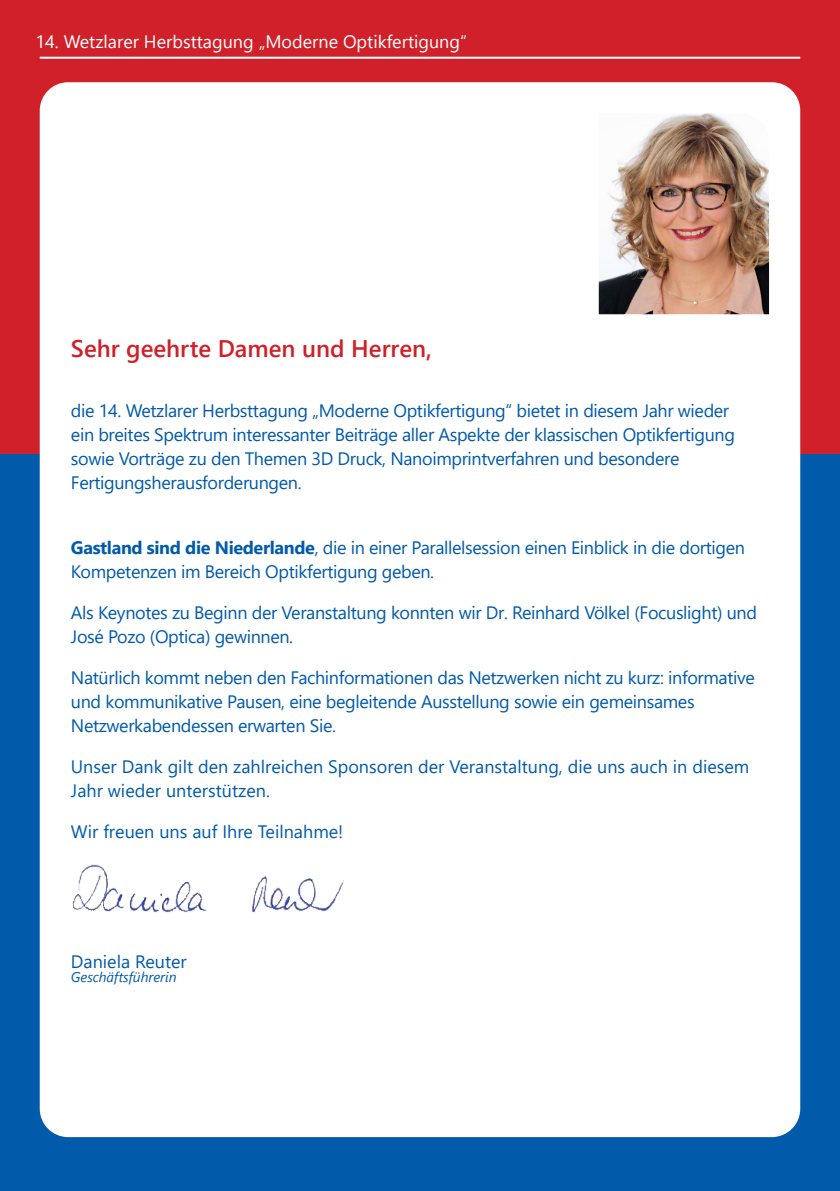
<style>
.page{position:relative;width:840px;height:1191px;background:#fff}
.page>*{position:absolute;margin:0;border:0;box-sizing:border-box;transform-origin:0 0}
.Fließtext{font:600 24px "Segoe UI";color:#d02029}
.Fließtext-2{font:18px/24px "Segoe UI";letter-spacing:-.02em;color:#015aaa}
.Fließtext-3{font:18px/24px "Segoe UI";color:#015aaa}
.t1{font:18px "Segoe UI";color:#fff}
.Fließtext-4{font:italic 14px "Segoe UI";color:#015aaa}
.s1{font-weight:700}
</style>
<div class="page">
<hr style="left:839px;top:454px;width:1px;height:737px;background:#015aaa">
<div style="left:0;top:454px;width:839px;height:737px;background:#015aaa"></div>
<div style="left:0;top:0;width:839px;height:454px;background:#d02029"></div>
<hr style="left:40px;top:57px;width:759px;height:2px;background:#fff">
<div style="left:40px;top:82px;width:759px;height:1055px;background:#fff;border-radius:28px"></div>
<img style="left:598px;top:113px;width:170px;height:201px">
<img style="left:73px;top:864px;width:271px;height:49px">
<p class="t1" style="left:35px;top:24px;width:432px">14. Wetzlarer Herbsttagung „Moderne Optikfertigung“</p>
<p class="Fließtext" style="left:71px;top:326px;width:362px">Sehr geehrte Damen und Herren,</p>
<p class="Fließtext-2" style="left:71px;top:396px;width:665px">die 14. Wetzlarer Herbsttagung „Moderne Optikfertigung“ bietet in diesem Jahr wieder ein breites Spektrum interessanter Beiträge aller Aspekte der klassischen Optikfertigung sowie Vorträge zu den Themen 3D Druck, Nanoimprintverfahren und besondere Fertigungsherausforderungen.</p>
<p class="Fließtext-2" style="left:71px;top:533px;width:675px"><span class="s1">Gastland sind die Niederlande</span>, die in einer Parallelsession einen Einblick in die dortigen<br>Kompetenzen im Bereich Optikfertigung geben.</p>
<p class="Fließtext-2" style="left:71px;top:599px;width:687px">Als Keynotes zu Beginn der Veranstaltung konnten wir Dr. Reinhard Völkel (Focuslight) und<br>José Pozo (Optica) gewinnen.</p>
<p class="Fließtext-2" style="left:71px;top:664px;width:685px">Natürlich kommt neben den Fachinformationen das Netzwerken nicht zu kurz: informative und kommunikative Pausen, eine begleitende Ausstellung sowie ein gemeinsames<br>Netzwerkabendessen erwarten Sie.</p>
<p class="Fließtext-3" style="left:71px;top:753px;width:679px">Unser Dank gilt den zahlreichen Sponsoren der Veranstaltung, die uns auch in diesem<br>Jahr wieder unterstützen.</p>
<p class="Fließtext-3" style="left:71px;top:818px;width:274px">Wir freuen uns auf Ihre Teilnahme!</p>
<p class="Fließtext-3" style="left:71px;top:948px;width:117px">Daniela Reuter</p>
<p class="Fließtext-4" style="left:71px;top:963px;width:107px">Geschäftsführerin</p>
</div>
